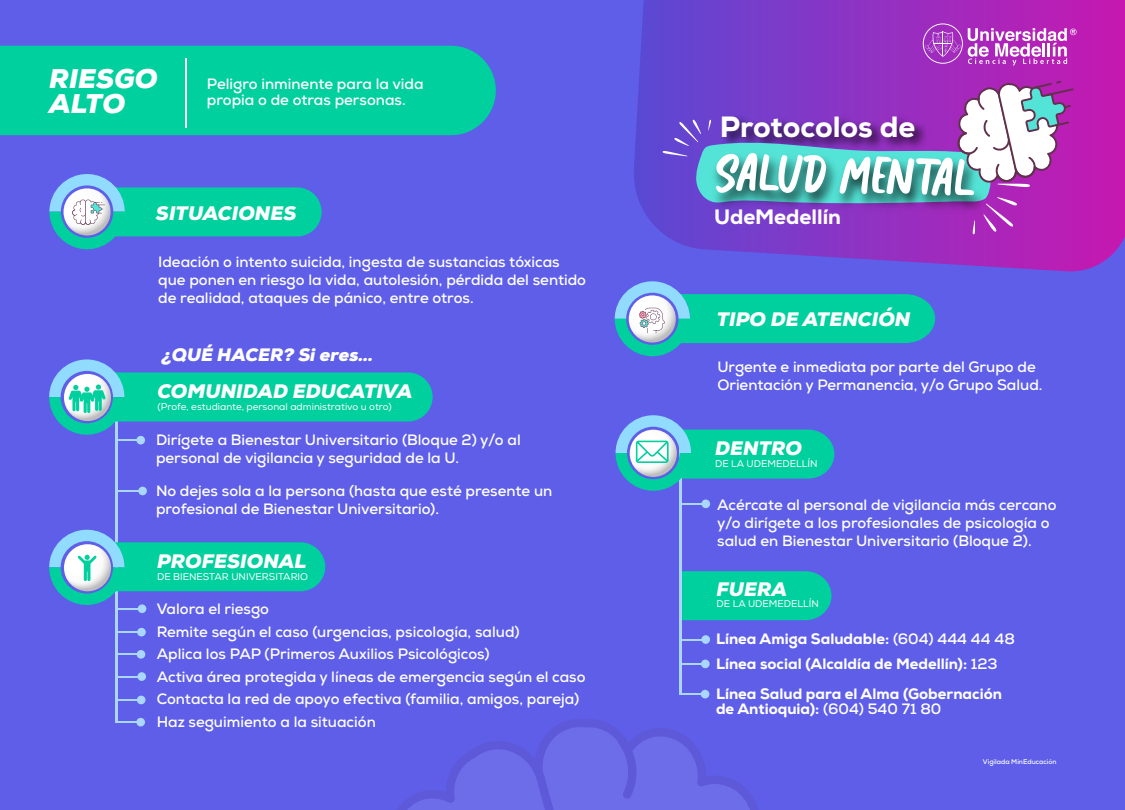
<style>
.page{position:relative;width:1125px;height:810px;background:#5e5ee8}
.page>*{position:absolute;margin:0;border:0;box-sizing:border-box;transform-origin:0 0}
.t1{font:800 29.25px "Nexa";color:#fff}
.t2{font:italic 900 27px/24.9px "Nexa";color:#fff}
.t3{font:800 20.77px "Nexa";color:#fff}
.t4{font:italic 900 19.5px "Nexa";color:#fff}
.t5{font:italic 900 18px "Nexa";color:#fff}
.t6{font:700 15px/18px "Nexa";color:#fff}
.t7{font:800 15px/25.5px "Nexa";color:#fff}
.t8{font:9.75px "Nexa";color:#fff}
.t9{font:700 6.75px "Nexa";color:#fff}
.s1{font-weight:700}
</style>
<div class="page">
<div style="left:0;top:46px;width:496px;height:89px;background:#00cf9e"></div>
<div style="left:136px;top:436px;width:9px;height:8px;background:#a9d7ff;border-radius:50%"></div>
<hr style="left:116px;top:412px;width:2px;height:311px;background:#a9d7ff">
<div style="left:137px;top:650px;width:8px;height:9px;background:#a9d7ff;border-radius:50%"></div>
<svg style="left:118px;top:654px;width:19px;height:1px"></svg>
<hr style="left:116px;top:439px;width:23px;height:2px;background:#a9d7ff">
<hr style="left:185px;top:58px;width:2px;height:69px;background:#fff">
<svg style="left:49px;top:174px;width:273px;height:75px"></svg>
<svg style="left:49px;top:359px;width:384px;height:76px"></svg>
<svg style="left:49px;top:530px;width:276px;height:75px"></svg>
<svg style="left:634px;top:0;width:491px;height:272px;background:#8c35c5"></svg>
<svg style="left:923px;top:23px;width:154px;height:43px;background:#bf58c9"></svg>
<svg style="left:662px;top:81px;width:412px;height:153px;background:#8e6dc3"></svg>
<svg style="left:615px;top:281px;width:320px;height:75px"></svg>
<hr style="left:680px;top:433px;width:2px;height:262px;background:#a9d7ff">
<svg style="left:616px;top:415px;width:218px;height:76px"></svg>
<div style="left:701px;top:635px;width:9px;height:9px;background:#a9d7ff;border-radius:50%"></div>
<svg style="left:682px;top:639px;width:19px;height:1px"></svg>
<div style="left:701px;top:660px;width:9px;height:8px;background:#a9d7ff;border-radius:50%"></div>
<hr style="left:682px;top:663px;width:22px;height:2px;background:#a9d7ff">
<div style="left:701px;top:690px;width:8px;height:8px;background:#a9d7ff;border-radius:50%"></div>
<hr style="left:681px;top:693px;width:23px;height:2px;background:#a9d7ff">
<div style="left:682px;top:571px;width:150px;height:49px;background:#00cf9e"></div>
<div style="left:138px;top:604px;width:8px;height:9px;background:#a9d7ff;border-radius:50%"></div>
<hr style="left:117px;top:608px;width:23px;height:2px;background:#a9d7ff">
<div style="left:137px;top:628px;width:9px;height:8px;background:#a9d7ff;border-radius:50%"></div>
<hr style="left:117px;top:631px;width:22px;height:2px;background:#a9d7ff">
<div style="left:136px;top:718px;width:9px;height:8px;background:#a9d7ff;border-radius:50%"></div>
<hr style="left:116px;top:721px;width:22px;height:2px;background:#a9d7ff">
<div style="left:137px;top:672px;width:9px;height:9px;background:#a9d7ff;border-radius:50%"></div>
<svg style="left:118px;top:676px;width:19px;height:1px"></svg>
<div style="left:137px;top:696px;width:9px;height:8px;background:#a9d7ff;border-radius:50%"></div>
<hr style="left:116px;top:699px;width:23px;height:2px;background:#a9d7ff">
<div style="left:138px;top:487px;width:9px;height:8px;background:#a9d7ff;border-radius:50%"></div>
<hr style="left:118px;top:490px;width:22px;height:2px;background:#a9d7ff">
<svg style="left:397px;top:719px;width:362px;height:91px"></svg>
<div style="left:701px;top:500px;width:9px;height:8px;background:#a9d7ff;border-radius:50%"></div>
<hr style="left:682px;top:503px;width:23px;height:2px;background:#a9d7ff">
<h2 class="t2" style="left:49px;top:67px;width:110px">RIESGO<br>ALTO</h2>
<p class="t6" style="left:207px;top:75px;width:218px;line-height:16.5px">Peligro inminente para la vida propia o de otras personas.</p>
<h3 class="t4" style="left:156px;top:200px;width:142px">SITUACIONES</h3>
<p class="t6" style="left:158px;top:253px;width:429px">Ideación o intento suicida, ingesta de sustancias tóxicas que ponen en riesgo la vida, autolesión, pérdida del sentido de realidad, ataques de pánico, entre otros.</p>
<p class="t5" style="left:162px;top:344px;width:213px">¿QUÉ HACER? Si eres…</p>
<h3 class="t4" style="left:157px;top:379px;width:256px">COMUNIDAD EDUCATIVA</h3>
<p class="t8" style="left:157px;top:401px;width:236px">(Profe, estudiante, personal administrativo u otro)</p>
<p class="t6" style="left:156px;top:431px;width:366px">Dirígete a Bienestar Universitario (Bloque 2) y/o al personal de vigilancia y seguridad de la U.</p>
<p class="t6" style="left:156px;top:482px;width:398px">No dejes sola a la persona (hasta que esté presente un profesional de Bienestar Universitario).</p>
<h3 class="t4" style="left:157px;top:549px;width:151px">PROFESIONAL</h3>
<p class="t8" style="left:157px;top:570px;width:153px">DE BIENESTAR UNIVERSITARIO</p>
<p class="t6" style="left:157px;top:598px;width:430px;line-height:22.5px">Valora el riesgo<br>Remite según el caso (urgencias, psicología, salud)<br>Aplica los PAP (Primeros Auxilios Psicológicos)<br>Activa área protegida y líneas de emergencia según el caso Contacta la red de apoyo efectiva (familia, amigos, pareja)<br>Haz seguimiento a la situación</p>
<h1 class="t1" style="left:720px;top:108px;width:197px">Protocolos de</h1>
<h3 class="t3" style="left:714px;top:204px;width:128px">UdeMedellín</h3>
<h3 class="t4" style="left:717px;top:307px;width:195px">TIPO DE ATENCIÓN</h3>
<p class="t6" style="left:717px;top:358px;width:327px">Urgente e inmediata por parte del Grupo de<br>Orientación y Permanencia, y/o Grupo Salud.</p>
<h3 class="t4" style="left:715px;top:436px;width:88px">DENTRO</h3>
<p class="t8" style="left:715px;top:458px;width:104px">DE LA UDEMEDELLÍN</p>
<p class="t6" style="left:717px;top:496px;width:341px">Acércate al personal de vigilancia más cercano y/o dirígete a los profesionales de psicología o salud en Bienestar Universitario (Bloque 2).</p>
<h3 class="t4" style="left:717px;top:576px;width:72px">FUERA</h3>
<p class="t8" style="left:717px;top:598px;width:104px">DE LA UDEMEDELLÍN</p>
<p class="t7" style="left:716px;top:626px;width:301px">Línea Amiga Saludable: <span class="s1">(604) 444 44 48<br></span>Línea social (Alcaldía de Medellín): <span class="s1">123</span></p>
<p class="t7" style="left:716px;top:687px;width:288px;line-height:15px">Línea Salud para el Alma (Gobernación de Antioquia): <span class="s1">(604) 540 71 80</span></p>
<p class="t9" style="left:983px;top:758px;width:75px">Vigilada MinEducación</p>
</div>
